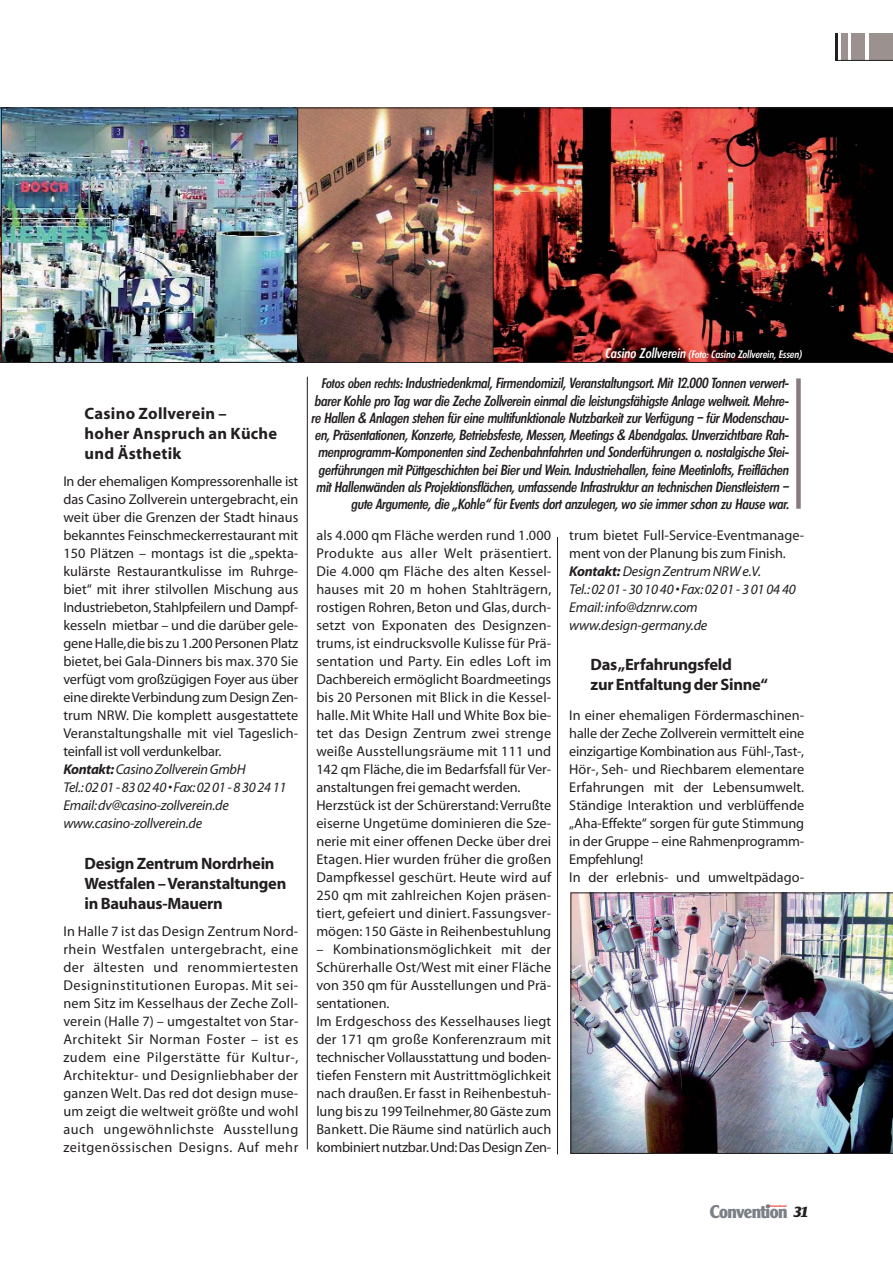
<style>
.page{position:relative;width:893px;height:1263px;background:#fff}
.page>*{position:absolute;margin:0;border:0;box-sizing:border-box;transform-origin:0 0}
.t1{font:700 17.85px "Cleargothic";letter-spacing:-.035em;color:#7b7f86;scale:.94 1}
.t2{font:700 16.5px/19.8px "Myriad";letter-spacing:-.015em;color:#231f20}
.t3{font:700 16.5px/19.8px "Myriad";letter-spacing:.015em;color:#231f20}
.t4{font:14.25px/18px "Myriad";letter-spacing:.005em;color:#231f20}
.t5{font:italic 500 condensed 14.25px/17.2px "Limerick";letter-spacing:-.02em;color:#231f20;text-align:right}
.t6{font:italic 14.25px/18px "Myriad";letter-spacing:-.015em;color:#231f20}
.t7{font:italic 500 condensed 10.5px "Limerick";color:#fff}
.t8{font:700 3px "Cleargothic";letter-spacing:-.02em;color:#ee3431}
.s1{font-weight:700;font-style:italic}
.s2{font-style:italic}
.s3{font-size:13.5px}
.s4{font-style:normal}
.s5{font-weight:700}
.s6{font-style:italic;font-size:14.25px;color:#231f20}
</style>
<div class="page">
<svg style="left:766px;top:1204px;width:4px;height:4px"></svg>
<div style="left:869px;top:34px;width:23px;height:27px;background:#9b918f"></div>
<div style="left:852px;top:34px;width:13px;height:27px;background:#9b918f"></div>
<div style="left:842px;top:34px;width:6px;height:27px;background:#9b918f"></div>
<hr style="left:835px;top:34px;width:3px;height:27px;background:#231f20">
<hr style="left:835px;top:60px;width:57px;height:1px;background:#231f20">
<svg style="left:0;top:108px;width:1px;height:255px"></svg>
<img style="left:3px;top:110px;width:294px;height:251px">
<div style="left:1px;top:108px;width:298px;height:255px;border:1px solid #231f20"></div>
<img style="left:299px;top:110px;width:194px;height:251px">
<img style="left:493px;top:108px;width:399px;height:255px">
<hr style="left:307px;top:377px;width:1px;height:772px;background:#231f20">
<hr style="left:557px;top:537px;width:1px;height:617px;background:#231f20">
<img style="left:571px;top:893px;width:321px;height:261px">
<div style="left:796px;top:378px;width:5px;height:131px;background:#897a7f"></div>
<p class="t3" style="left:85px;top:405px;width:194px">Casino Zollverein –<br>hoher Anspruch an Küche und Ästhetik</p>
<p class="t4" style="left:63px;top:473px;width:236px">In der ehemaligen Kompressorenhalle ist das Casino Zollverein untergebracht, ein weit über die Grenzen der Stadt hinaus bekanntes Feinschmeckerrestaurant mit 150 Plätzen – montags ist die „spekta&shy;kulärste Restaurantkulisse im Ruhrge&shy;biet“ mit ihrer stilvollen Mischung aus Industriebeton, Stahlpfeilern und Dampf&shy;kesseln mietbar – und die darüber gele&shy;gene Halle,die bis zu 1.200 Personen Platz bietet, bei Gala-Dinners bis max. 370 Sie verfügt vom großzügigen Foyer aus über eine direkte Verbindung zum Design Zen&shy;trum NRW. Die komplett ausgestattete Veranstaltungshalle mit viel Tageslich&shy;teinfall ist voll verdunkelbar.<br><span class="s1">Kontakt:</span><span class="s2">Casino Zollverein GmbH<br>Tel.:02 01 - 83 02 40 • Fax:02 01 - 8 30 24 11<br>Email:dv@casino-zollverein.de www.casino-zollverein.de</span></p>
<p class="t2" style="left:85px;top:855px;width:203px">Design Zentrum Nordrhein<br>Westfalen – Veranstaltungen in Bauhaus-Mauern</p>
<p class="t4" style="left:63px;top:923px;width:236px;text-align:justify">In Halle 7 ist das Design Zentrum Nord&shy;rhein Westfalen untergebracht, eine der ältesten und renommiertesten Designinstitutionen Europas. Mit sei&shy;nem Sitz im Kesselhaus der Zeche Zoll&shy;verein (Halle 7) – umgestaltet von Star-Architekt Sir Norman Foster – ist es zudem eine Pilgerstätte für Kultur-, Architektur- und Designliebhaber der ganzen Welt. Das red dot design muse&shy;um zeigt die weltweit größte und wohl auch ungewöhnlichste Ausstellung zeitgenössischen Designs. Auf mehr</p>
<p class="t7" style="left:605px;top:350px;width:198px"><span class="s3">Casino Zollverein</span> (Foto: Casino Zollverein, Essen)</p>
<p class="t5" style="left:311px;top:375px;width:479px"><span class="s3">Fotos oben rechts:</span> Industriedenkmal, Firmendomizil, Veranstaltungsort. Mit 12.000 Tonnen verwert&shy;barer Kohle pro Tag war die Zeche Zollverein einmal die leistungsfähigste Anlage weltweit. Mehre&shy;re Hallen &amp; Anlagen stehen für eine multifunktionale Nutzbarkeit zur Verfügung – für Modenschau&shy;en, Präsentationen, Konzerte, Betriebsfeste, Messen, Meetings &amp; Abendgalas. Unverzichtbare Rah&shy;menprogramm-Komponenten sind Zechenbahnfahrten und Sonderführungen o. nostalgische Stei&shy;gerführungen mit Püttgeschichten bei Bier und Wein. Industriehallen, feine Meetinlofts, Freiflächen mit Hallenwänden als Projektionsflächen, umfassende Infrastruktur an technischen Dienstleistern – gute Argumente, die „Kohle“ für Events dort anzulegen, wo sie immer schon zu Hause war.</p>
<p class="t4" style="left:316px;top:527px;width:236px">als 4.000 qm Fläche werden rund 1.000<br>Produkte aus aller Welt präsentiert.<br>Die 4.000 qm Fläche des alten Kessel&shy;hauses mit 20 m hohen Stahlträgern, rostigen Rohren, Beton und Glas, durch&shy;setzt von Exponaten des Designzen&shy;trums, ist eindrucksvolle Kulisse für Prä&shy;sentation und Party. Ein edles Loft im Dachbereich ermöglicht Boardmeetings bis 20 Personen mit Blick in die Kessel&shy;halle. Mit White Hall und White Box bie&shy;tet das Design Zentrum zwei strenge weiße Ausstellungsräume mit 111 und 142 qm Fläche, die im Bedarfsfall für Ver&shy;anstaltungen frei gemacht werden.<br>Herzstück ist der Schürerstand:Verrußte eiserne Ungetüme dominieren die Sze&shy;nerie mit einer offenen Decke über drei Etagen. Hier wurden früher die großen Dampfkessel geschürt. Heute wird auf 250 qm mit zahlreichen Kojen präsen&shy;tiert, gefeiert und diniert. Fassungsver&shy;mögen: 150 Gäste in Reihenbestuhlung</p>
<p class="t4" style="left:316px;top:941px;width:236px">– Kombinationsmöglichkeit mit der Schürerhalle Ost/West mit einer Fläche von 350 qm für Ausstellungen und Prä&shy;sentationen.<br>Im Erdgeschoss des Kesselhauses liegt der 171 qm große Konferenzraum mit technischer Vollausstattung und boden&shy;tiefen Fenstern mit Austrittmöglichkeit nach draußen. Er fasst in Reihenbestuh&shy;lung bis zu 199 Teilnehmer,80 Gäste zum Bankett. Die Räume sind natürlich auch kombiniert nutzbar.Und:Das Design Zen-</p>
<p class="t6" style="left:569px;top:527px;width:236px"><span class="s4">trum bietet Full-Service-Eventmanage&shy;ment von der Planung bis zum Finish.<br></span><span class="s5">Kontakt:</span> Design Zentrum NRW e.V.<br>Tel.:02 01 - 30 10 40 • Fax:02 01 - 3 01 04 40<br>Email:info@dznrw.com www.design-germany.de</p>
<p class="t2" style="left:590px;top:656px;width:179px">Das „Erfahrungsfeld<br>zur Entfaltung der Sinne“</p>
<p class="t4" style="left:569px;top:707px;width:236px">In einer ehemaligen Fördermaschinen&shy;halle der Zeche Zollverein vermittelt eine einzigartige Kombination aus Fühl-,Tast-, Hör-, Seh- und Riechbarem elementare Erfahrungen mit der Lebensumwelt.<br>Ständige Interaktion und verblüffende „Aha-Effekte“ sorgen für gute Stimmung in der Gruppe – eine Rahmenprogramm-Empfehlung!<br>In der erlebnis- und umweltpädago-</p>
<p class="t1" style="left:710px;top:1201px;width:106px">Convention <span class="s6">31</span></p>
<p class="t8" style="left:770px;top:1204px;width:18px">International</p>
</div>
